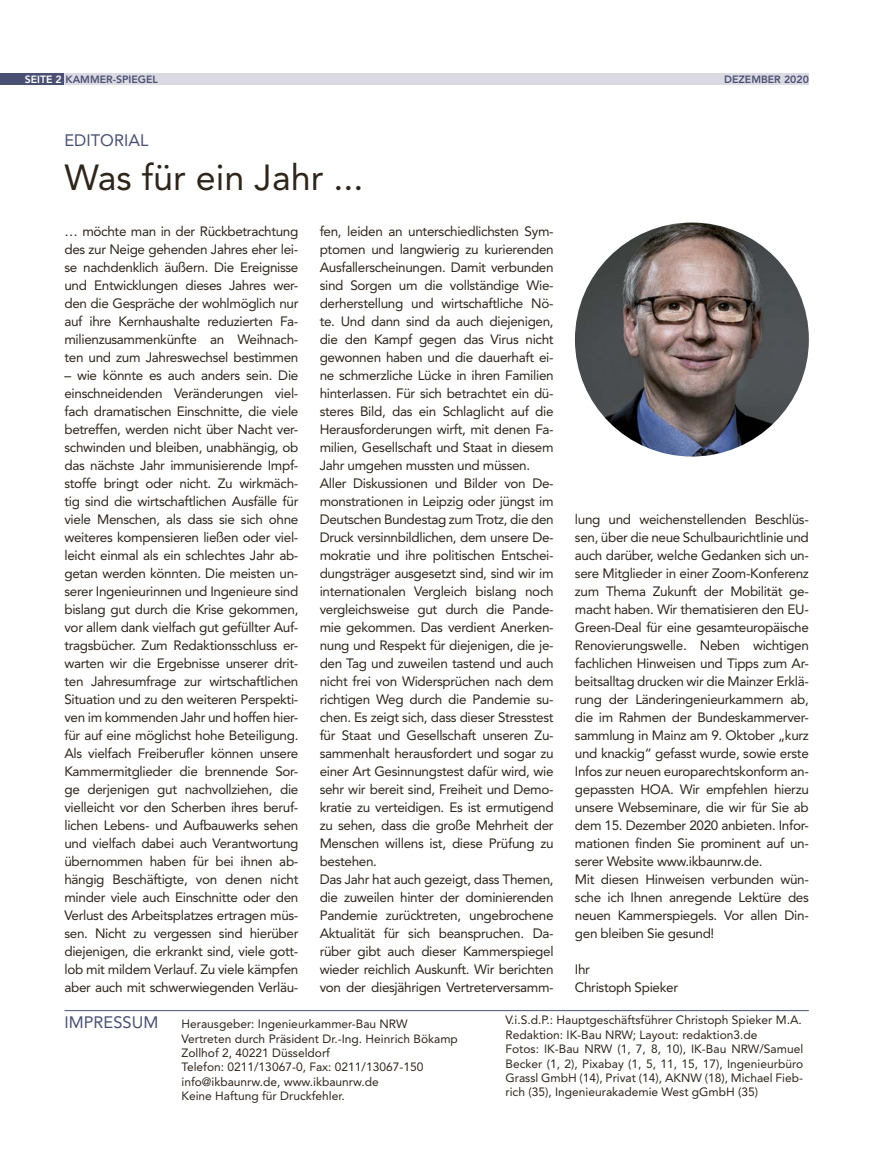
<style>
.page{position:relative;width:871px;height:1171px;background:#fff}
.page>*{position:absolute;margin:0;border:0;box-sizing:border-box;transform-origin:0 0}
.t1{font:36px "Avenir LT Std";color:#2f251b}
.t2{font:16.5px "Avenir LT Std";color:#495072}
.t3{font:13.5px/18px "Avenir LT Std";letter-spacing:-.025em;color:#2f251b}
.t4{font:12px/14.4px "Avenir LT Std";color:#2f251b}
.t5{font:800 10.5px "Avenir LT Std";color:#495072}
.s1{color:#fff}
</style>
<div class="page">
<div style="left:63px;top:73px;width:745px;height:11px;background:#dbd9e2"></div>
<div style="left:0;top:73px;width:64px;height:11px;background:#495072"></div>
<hr style="left:64px;top:1010px;width:745px;height:1px;background:#495072">
<img style="left:575px;top:222px;width:234px;height:234px;border-radius:117px">
<p class="t5" style="left:25px;top:73px;width:134px"><span class="s1">SEITE 2</span> KAMMER-SPIEGEL</p>
<p class="t5" style="left:724px;top:73px;width:86px">DEZEMBER 2020</p>
<p class="t2" style="left:64px;top:131px;width:85px">EDITORIAL</p>
<h1 class="t1" style="left:64px;top:156px;width:300px">Was für ein Jahr ...</h1>
<p class="t3" style="left:64px;top:222px;width:235px;text-align:justify">… möchte man in der Rückbetrachtung des zur Neige gehenden Jahres eher lei&shy;se nachdenklich äußern. Die Ereignisse und Entwicklungen dieses Jahres wer&shy;den die Gespräche der wohlmöglich nur auf ihre Kernhaushalte reduzierten Fa&shy;milienzusammenkünfte an Weihnach&shy;ten und zum Jahreswechsel bestimmen</p>
<p class="t3" style="left:64px;top:366px;width:235px;text-align:justify">– wie könnte es auch anders sein. Die einschneidenden Veränderungen viel&shy;fach dramatischen Einschnitte, die viele betreffen, werden nicht über Nacht ver&shy;schwinden und bleiben, unabhängig, ob das nächste Jahr immunisierende Impf&shy;stoffe bringt oder nicht. Zu wirkmäch&shy;tig sind die wirtschaftlichen Ausfälle für viele Menschen, als dass sie sich ohne weiteres kompensieren ließen oder viel&shy;leicht einmal als ein schlechtes Jahr ab&shy;getan werden könnten. Die meisten un&shy;serer Ingenieurinnen und Ingenieure sind bislang gut durch die Krise gekommen, vor allem dank vielfach gut gefüllter Auf&shy;tragsbücher. Zum Redaktionsschluss er&shy;warten wir die Ergebnisse unserer drit&shy;ten Jahresumfrage zur wirtschaftlichen Situation und zu den weiteren Perspekti&shy;ven im kommenden Jahr und hoffen hier&shy;für auf eine möglichst hohe Beteiligung.<br>Als vielfach Freiberufler können unsere Kammermitglieder die brennende Sor&shy;ge derjenigen gut nachvollziehen, die vielleicht vor den Scherben ihres beruf&shy;lichen Lebens- und Aufbauwerks sehen und vielfach dabei auch Verantwortung übernommen haben für bei ihnen ab&shy;hängig Beschäftigte, von denen nicht minder viele auch Einschnitte oder den Verlust des Arbeitsplatzes ertragen müs&shy;sen. Nicht zu vergessen sind hierüber diejenigen, die erkrankt sind, viele gott&shy;lob mit mildem Verlauf. Zu viele kämpfen aber auch mit schwerwiegenden Verläu-</p>
<p class="t3" style="left:320px;top:222px;width:235px">fen, leiden an unterschiedlichsten Sym&shy;ptomen und langwierig zu kurierenden Ausfallerscheinungen. Damit verbunden sind Sorgen um die vollständige Wie&shy;derherstellung und wirtschaftliche Nö&shy;te. Und dann sind da auch diejenigen, die den Kampf gegen das Virus nicht gewonnen haben und die dauerhaft ei&shy;ne schmerzliche Lücke in ihren Familien hinterlassen. Für sich betrachtet ein dü&shy;steres Bild, das ein Schlaglicht auf die Herausforderungen wirft, mit denen Fa&shy;milien, Gesellschaft und Staat in diesem Jahr umgehen mussten und müssen.<br>Aller Diskussionen und Bilder von De&shy;monstrationen in Leipzig oder jüngst im Deutschen Bundestag zum Trotz, die den Druck versinnbildlichen, dem unsere De&shy;mokratie und ihre politischen Entschei&shy;dungsträger ausgesetzt sind, sind wir im internationalen Vergleich bislang noch vergleichsweise gut durch die Pande&shy;mie gekommen. Das verdient Anerken&shy;nung und Respekt für diejenigen, die je&shy;den Tag und zuweilen tastend und auch nicht frei von Widersprüchen nach dem richtigen Weg durch die Pandemie su&shy;chen. Es zeigt sich, dass dieser Stresstest für Staat und Gesellschaft unseren Zu&shy;sammenhalt herausfordert und sogar zu einer Art Gesinnungstest dafür wird, wie sehr wir bereit sind, Freiheit und Demo&shy;kratie zu verteidigen. Es ist ermutigend zu sehen, dass die große Mehrheit der Menschen willens ist, diese Prüfung zu bestehen.<br>Das Jahr hat auch gezeigt, dass Themen, die zuweilen hinter der dominierenden Pandemie zurücktreten, ungebrochene Aktualität für sich beanspruchen. Da&shy;rüber gibt auch dieser Kammerspiegel wieder reichlich Auskunft. Wir berichten von der diesjährigen Vertreterversamm-</p>
<p class="t3" style="left:575px;top:510px;width:235px">lung und weichenstellenden Beschlüs&shy;sen, über die neue Schulbaurichtlinie und auch darüber, welche Gedanken sich un&shy;sere Mitglieder in einer Zoom-Konferenz zum Thema Zukunft der Mobilität ge&shy;macht haben. Wir thematisieren den EU-Green-Deal für eine gesamteuropäische Renovierungswelle. Neben wichtigen fachlichen Hinweisen und Tipps zum Ar&shy;beitsalltag drucken wir die Mainzer Erklä&shy;rung der Länderingenieurkammern ab, die im Rahmen der Bundeskammerver&shy;sammlung in Mainz am 9. Oktober „kurz und knackig“ gefasst wurde, sowie erste Infos zur neuen europarechtskonform an&shy;gepassten HOA. Wir empfehlen hierzu unsere Webseminare, die wir für Sie ab dem 15. Dezember 2020 anbieten. Infor&shy;mationen finden Sie prominent auf un&shy;serer Website www.ikbaunrw.de.<br>Mit diesen Hinweisen verbunden wün&shy;sche ich Ihnen anregende Lektüre des neuen Kammerspiegels. Vor allen Din&shy;gen bleiben Sie gesund!</p>
<p class="t3" style="left:575px;top:960px;width:105px">Ihr<br>Christoph Spieker</p>
<p class="t2" style="left:64px;top:1013px;width:95px">IMPRESSUM</p>
<p class="t4" style="left:181px;top:1016px;width:278px">Herausgeber: Ingenieurkammer-Bau NRW Vertreten durch Präsident Dr.-Ing. Heinrich Bökamp Zollhof 2, 40221 Düsseldorf<br>Telefon: 0211/13067-0, Fax: 0211/13067-150 info@ikbaunrw.de, www.ikbaunrw.de<br>Keine Haftung für Druckfehler.</p>
<p class="t4" style="left:505px;top:1012px;width:299px">V.i.S.d.P.: Hauptgeschäftsführer Christoph Spieker M.A.<br>Redaktion: IK-Bau NRW; Layout: redaktion3.de<br>Fotos: IK-Bau NRW (1, 7, 8, 10), IK-Bau NRW/Samuel Becker (1, 2), Pixabay (1, 5, 11, 15, 17), Ingenieurbüro Grassl GmbH (14), Privat (14), AKNW (18), Michael Fieb&shy;rich (35), Ingenieurakademie West gGmbH (35)</p>
</div>
